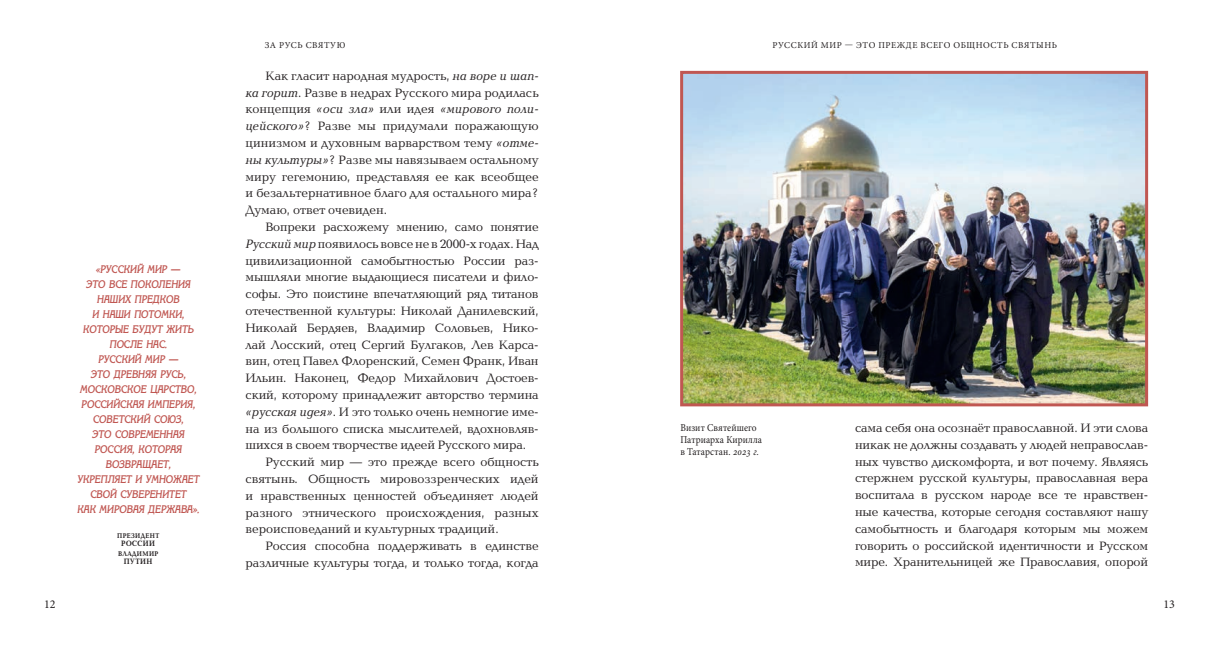
<style>
.page{position:relative;width:1219px;height:652px;background:#fff}
.page>*{position:absolute;margin:0;border:0;box-sizing:border-box;transform-origin:0 0}
.t1{font:12.5px/16.8px "Baltica C";letter-spacing:-.01em;color:#231f20;text-align:justify}
.t2{font:12px "Minion Pro";color:#231f20}
.t3{font:700 11px/15px "Korina TYGRA";color:#c05752;text-align:center;scale:.86 1}
.t4{font:10.5px/12px "Minion Pro";letter-spacing:.01em;color:#231f20;scale:.9 1}
.t5{font:9px "Minion Pro";letter-spacing:.06em;color:#231f20}
.t6{font:700 8px "Baltica C";letter-spacing:.06em;color:#231f20;scale:.9 1}
.t7{font:700 7px "Baltica C";letter-spacing:.06em;color:#231f20;scale:.9 1}
.s1{font-family:"Adonis C"}
.s2{font-style:italic}
</style>
<div class="page">
<img style="left:684px;top:75px;width:460px;height:327px">
<div style="left:680px;top:71px;width:468px;height:335px;border:3px solid #c05752"></div>
<p class="t3" style="left:77px;top:262px;width:145px"><span class="s1">«</span>Русский мир —<br>это все поколения наших предков<br>и наши потомки, которые будут жить после нас.<br>Русский мир —<br>это Древняя Русь,<br>Московское царство,<br>Российская империя,<br>Советский Союз,<br>это современная<br>Россия, которая возвращает, укрепляет и умножает свой суверенитет<br>как мировая держава<span class="s1">»</span>.</p>
<p class="t7" style="left:117px;top:532px;width:48px">Президент</p>
<p class="t6" style="left:121px;top:539px;width:39px">России</p>
<p class="t7" style="left:118px;top:550px;width:46px">Владимир</p>
<p class="t6" style="left:124px;top:557px;width:33px">Путин</p>
<p class="t5" style="left:265px;top:39px;width:82px">За Русь Святую</p>
<p class="t5" style="left:772px;top:39px;width:286px">Русский мир — это прежде всего общность святынь</p>
<p class="t1" style="left:245px;top:68px;width:295px;text-indent:20px">Как гласит народная мудрость, <span class="s2">на воре и шап&shy;ка горит</span>. Разве в недрах Русского мира родилась концепция <span class="s2">«оси зла»</span> или идея <span class="s2">«мирового поли&shy;цейского»</span>? Разве мы придумали поражающую цинизмом и духовным варварством тему <span class="s2">«отме&shy;ны культуры»</span>? Разве мы навязываем остальному миру гегемонию, представляя ее как всеобщее и безальтернативное благо для остального мира?<br>Думаю, ответ очевиден.</p>
<p class="t1" style="left:245px;top:219px;width:295px;text-indent:20px">Вопреки расхожему мнению, само понятие <span class="s2">Русский мир</span> появилось вовсе не в 2000-х годах. Над цивилизационной самобытностью России раз&shy;мышляли многие выдающиеся писатели и фило&shy;софы. Это поистине впечатляющий ряд титанов отечественной культуры: Николай Данилевский, Николай Бердяев, Владимир Соловьев, Нико&shy;лай Лосский, отец Сергий Булгаков, Лев Карса&shy;вин, отец Павел Флоренский, Семен Франк, Иван Ильин. Наконец, Федор Михайлович Достоев&shy;ский, которому принадлежит авторство термина <span class="s2">«русская идея»</span>. И это только очень немногие име&shy;на из большого списка мыслителей, вдохновляв&shy;шихся в своем творчестве идеей Русского мира.</p>
<p class="t1" style="left:245px;top:454px;width:295px;text-indent:20px">Русский мир — это прежде всего общность святынь. Общность мировоззренческих идей и нравственных ценностей объединяет людей разного этнического происхождения, разных вероисповеданий и культурных традиций.</p>
<p class="t1" style="left:245px;top:538px;width:295px;text-align:right">Россия способна поддерживать в единстве различные культуры тогда, и только тогда, когда</p>
<p class="t4" style="left:680px;top:421px;width:92px">Визит Святейшего<br>Патриарха Кирилла в Татарстан. <span class="s2">2023 г.</span></p>
<p class="t1" style="left:855px;top:420px;width:295px">сама себя она осознаёт православной. И эти слова никак не должны создавать у людей неправослав&shy;ных чувство дискомфорта, и вот почему. Являясь стержнем русской культуры, православная вера воспитала в русском народе все те нравствен&shy;ные качества, которые сегодня составляют нашу самобытность и благодаря которым мы можем говорить о российской идентичности и Русском мире. Хранительницей же Православия, опорой</p>
<p class="t2" style="left:44px;top:596px;width:13px">12</p>
<p class="t2" style="left:1163px;top:596px;width:13px">13</p>
</div>
